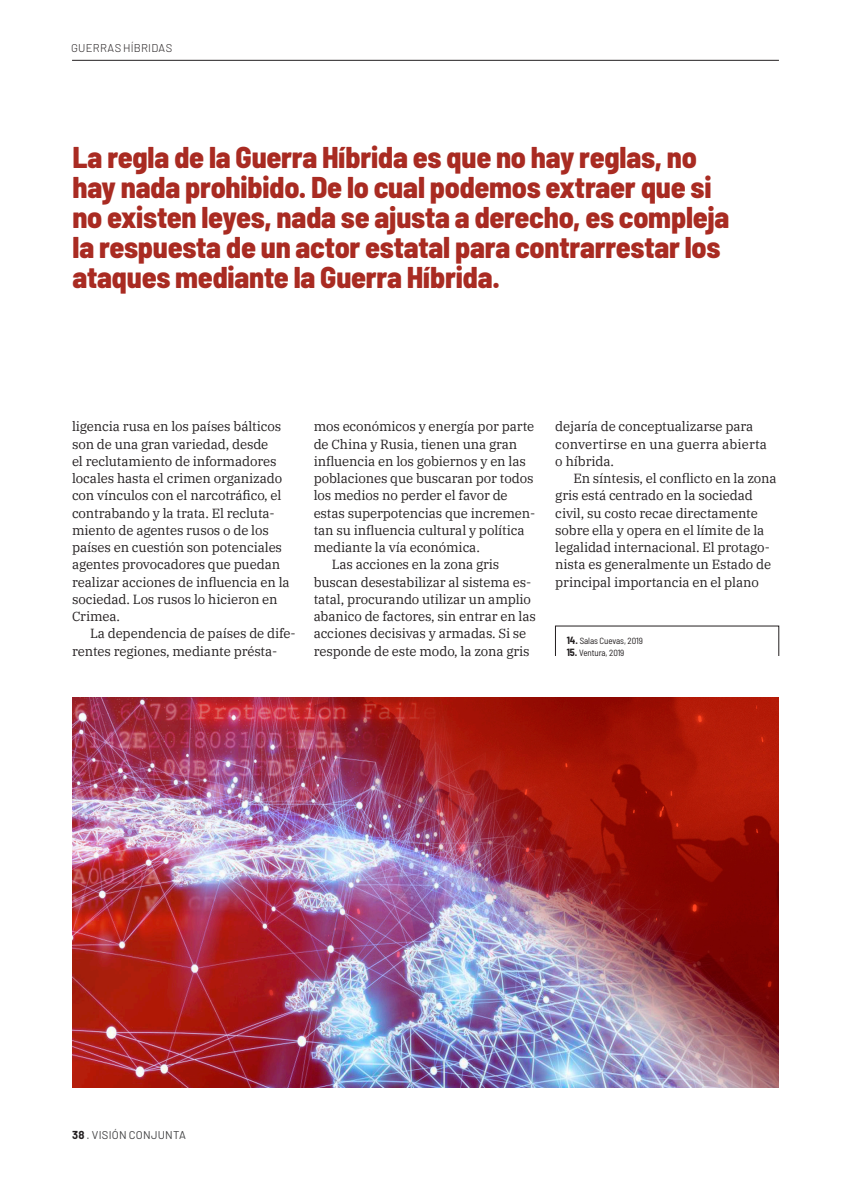
<style>
.page{position:relative;width:851px;height:1191px;background:#fff}
.page>*{position:absolute;margin:0;border:0;box-sizing:border-box;transform-origin:0 0}
.CORNISA{font:800 semi-condensed 30px/30px "Barlow";letter-spacing:-.01em;color:#a92b22}
.PARRAFO_PRINCIPAL{font:13.2px/17.2px "IBM Plex Serif";letter-spacing:-.01em;color:#231f20}
.t1{font:11.25px "Barlow";letter-spacing:.02em;color:#3e3e3f}
.CORNISA-2{font:300 11.25px "Barlow";letter-spacing:.02em;color:#231f20}
.PARRAFO_PRINCIPAL-2{font:semi-condensed 9px "Barlow";letter-spacing:-.01em;color:#231f20}
.s1{font-weight:700;font-size:10.2px}
.s2{font-weight:700;color:#231f20}
</style>
<div class="page">
<hr style="left:72px;top:60px;width:706px;height:1px;background:#231f20">
<img style="left:72px;top:697px;width:706px;height:390px">
<p class="CORNISA-2" style="left:71px;top:40px;width:103px">GUERRAS HÍBRIDAS</p>
<p class="CORNISA" style="left:72px;top:140px;width:658px">La regla de la Guerra Híbrida es que no hay reglas, no hay nada prohibido. De lo cual podemos extraer que si no existen leyes, nada se ajusta a derecho, es compleja la respuesta de un actor estatal para contrarrestar los ataques mediante la Guerra Híbrida.</p>
<p class="PARRAFO_PRINCIPAL" style="left:72px;top:417px;width:219px">ligencia rusa en los países bálticos son de una gran variedad, desde<br>el reclutamiento de informadores locales hasta el crimen organizado con vínculos con el narcotráfico, el contrabando y la trata. El recluta&shy;miento de agentes rusos o de los países en cuestión son potenciales agentes provocadores que puedan realizar acciones de influencia en la sociedad. Los rusos lo hicieron en<br>Crimea.</p>
<p class="PARRAFO_PRINCIPAL" style="left:72px;top:624px;width:225px;text-indent:18px">La dependencia de países de dife&shy;rentes regiones, mediante présta-</p>
<p class="PARRAFO_PRINCIPAL" style="left:313px;top:417px;width:223px">mos económicos y energía por parte de China y Rusia, tienen una gran influencia en los gobiernos y en las poblaciones que buscaran por todos los medios no perder el favor de estas superpotencias que incremen&shy;tan su influencia cultural y política mediante la vía económica.</p>
<p class="PARRAFO_PRINCIPAL" style="left:313px;top:555px;width:224px;text-indent:18px">Las acciones en la zona gris buscan desestabilizar al sistema es&shy;tatal, procurando utilizar un amplio abanico de factores, sin entrar en las acciones decisivas y armadas. Si se responde de este modo, la zona gris</p>
<p class="PARRAFO_PRINCIPAL" style="left:555px;top:417px;width:213px">dejaría de conceptualizarse para convertirse en una guerra abierta o híbrida.</p>
<p class="PARRAFO_PRINCIPAL" style="left:555px;top:469px;width:223px;text-indent:18px">En síntesis, el conflicto en la zona gris está centrado en la sociedad civil, su costo recae directamente sobre ella y opera en el límite de la legalidad internacional. El protago&shy;nista es generalmente un Estado de principal importancia en el plano</p>
<p class="PARRAFO_PRINCIPAL-2" style="left:566px;top:634px;width:78px"><span class="s1">14.</span> Salas Cuevas, 2019</p>
<p class="PARRAFO_PRINCIPAL-2" style="left:566px;top:646px;width:59px"><span class="s1">15.</span> Ventura, 2019</p>
<p class="t1" style="left:72px;top:1126px;width:115px"><span class="s2">38</span> . VISIÓN CONJUNTA</p>
</div>
